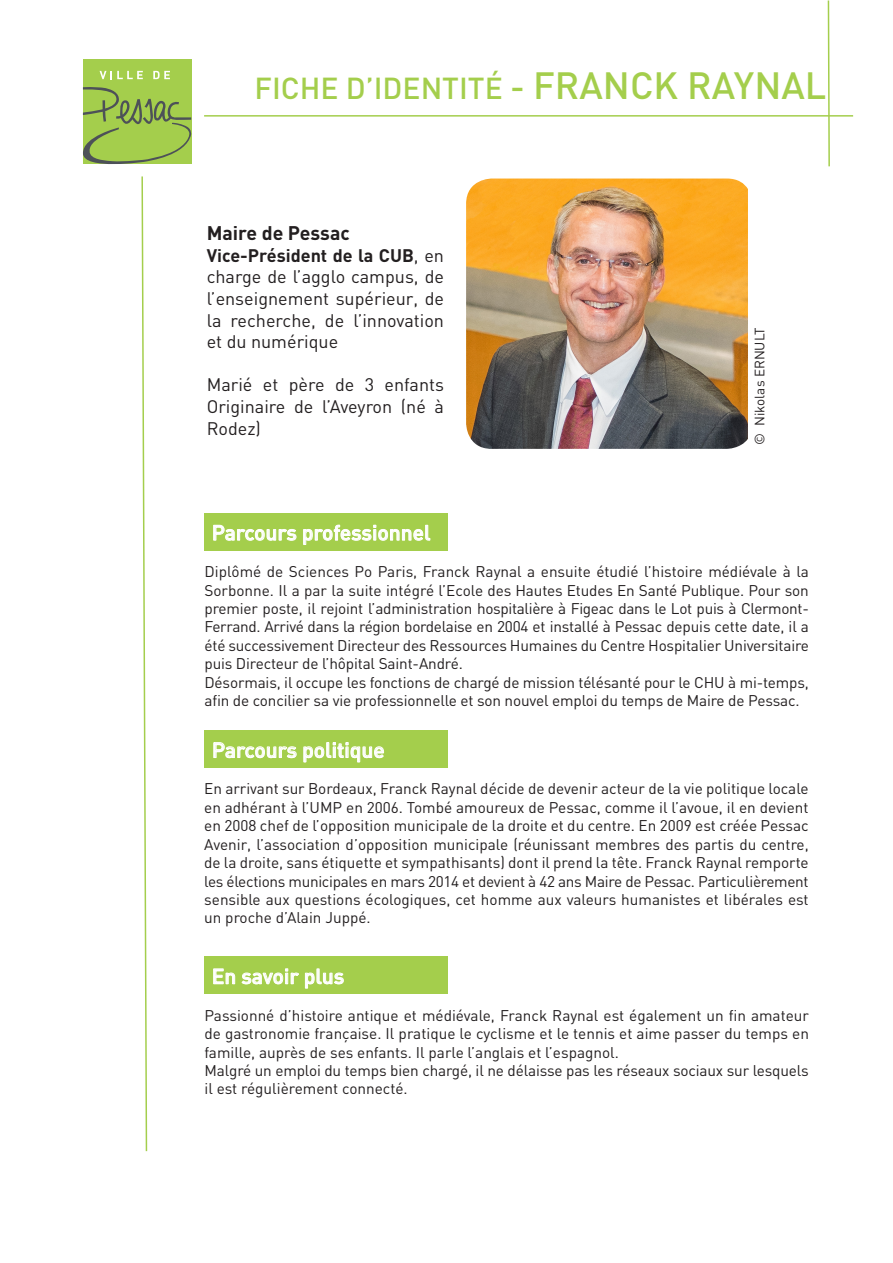
<style>
.page{position:relative;width:893px;height:1263px;background:#fff}
.page>*{position:absolute;margin:0;border:0;box-sizing:border-box;transform-origin:0 0}
.t1{font:500 30px "DIN";color:#a4ce4c}
.t2{font:500 21px "DIN";color:#fff}
.t3{font:700 19.5px "DIN";color:#231f20}
.t4{font:18px/21.6px "DIN";color:#231f20;text-align:justify}
.t5{font:15.3px/18.5px "DIN";letter-spacing:-.01em;color:#231f20;text-align:justify}
.t6{font:13.5px "DIN";color:#231f20}
.s1{font-size:34.5px}
.s2{font-size:37.5px}
.s3{font-weight:700}
</style>
<div class="page">
<hr style="left:204px;top:115px;width:649px;height:2px;background:#a4ce4c">
<div style="left:83px;top:59px;width:108px;height:105px;background:#a4ce4c"></div>
<svg style="left:100px;top:71px;width:43px;height:8px"></svg>
<svg style="left:153px;top:71px;width:17px;height:8px"></svg>
<svg style="left:82px;top:87px;width:110px;height:1065px"></svg>
<svg style="left:827px;top:0;width:4px;height:167px"></svg>
<img style="left:466px;top:179px;width:282px;height:270px">
<div style="left:204px;top:513px;width:243px;height:37px;background:#a4ce4c"></div>
<svg style="left:213px;top:524px;width:84px;height:17px"></svg>
<svg style="left:303px;top:524px;width:128px;height:21px"></svg>
<div style="left:204px;top:730px;width:243px;height:37px;background:#a4ce4c"></div>
<svg style="left:213px;top:742px;width:84px;height:16px"></svg>
<svg style="left:303px;top:742px;width:81px;height:20px"></svg>
<div style="left:204px;top:956px;width:243px;height:38px;background:#a4ce4c"></div>
<svg style="left:213px;top:968px;width:22px;height:16px"></svg>
<svg style="left:241px;top:969px;width:58px;height:16px"></svg>
<svg style="left:305px;top:968px;width:39px;height:21px"></svg>
<p class="t1" style="left:254px;top:69px;width:573px">FICHE D’IDENTITÉ <span class="s1">-</span> <span class="s2">FRANCK RAYNAL</span></p>
<p class="t3" style="left:207px;top:220px;width:145px">Maire de Pessac</p>
<p class="t4" style="left:207px;top:244px;width:239px"><span class="s3">Vice-Président de la CUB</span>, en charge de l’agglo campus, de l’enseignement supérieur, de la recherche, de l’innovation et du numérique</p>
<p class="t4" style="left:207px;top:374px;width:239px">Marié et père de 3 enfants Originaire de l’Aveyron (né à Rodez)</p>
<p class="t2" style="left:212px;top:519px;width:220px">Parcours professionnel</p>
<p class="t6" style="left:751px;top:445px;width:119px;rotate:-90deg">© Nikolas ERNULT</p>
<p class="t5" style="left:204px;top:562px;width:606px">Diplômé de Sciences Po Paris, Franck Raynal a ensuite étudié l’histoire médiévale à la Sorbonne. Il a par la suite intégré l’Ecole des Hautes Etudes En Santé Publique. Pour son premier poste, il rejoint l’administration hospitalière à Figeac dans le Lot puis à Clermont-Ferrand. Arrivé dans la région bordelaise en 2004 et installé à Pessac depuis cette date, il a été successivement Directeur des Ressources Humaines du Centre Hospitalier Universitaire puis Directeur de l’hôpital Saint-André.</p>
<p class="t5" style="left:204px;top:673px;width:606px">Désormais, il occupe les fonctions de chargé de mission télésanté pour le CHU à mi-temps, afin de concilier sa vie professionnelle et son nouvel emploi du temps de Maire de Pessac.</p>
<p class="t2" style="left:212px;top:736px;width:174px">Parcours politique</p>
<p class="t5" style="left:204px;top:779px;width:606px">En arrivant sur Bordeaux, Franck Raynal décide de devenir acteur de la vie politique locale en adhérant à l’UMP en 2006. Tombé amoureux de Pessac, comme il l’avoue, il en devient en 2008 chef de l’opposition municipale de la droite et du centre. En 2009 est créée Pessac Avenir, l’association d’opposition municipale (réunissant membres des partis du centre, de la droite, sans étiquette et sympathisants) dont il prend la tête. Franck Raynal remporte les élections municipales en mars 2014 et devient à 42 ans Maire de Pessac. Particulièrement sensible aux questions écologiques, cet homme aux valeurs humanistes et libérales est un proche d’Alain Juppé.</p>
<p class="t2" style="left:212px;top:963px;width:134px">En savoir plus</p>
<p class="t5" style="left:204px;top:1006px;width:606px">Passionné d’histoire antique et médiévale, Franck Raynal est également un fin amateur de gastronomie française. Il pratique le cyclisme et le tennis et aime passer du temps en famille, auprès de ses enfants. Il parle l’anglais et l’espagnol.</p>
<p class="t5" style="left:204px;top:1061px;width:606px">Malgré un emploi du temps bien chargé, il ne délaisse pas les réseaux sociaux sur lesquels il est régulièrement connecté.</p>
</div>
